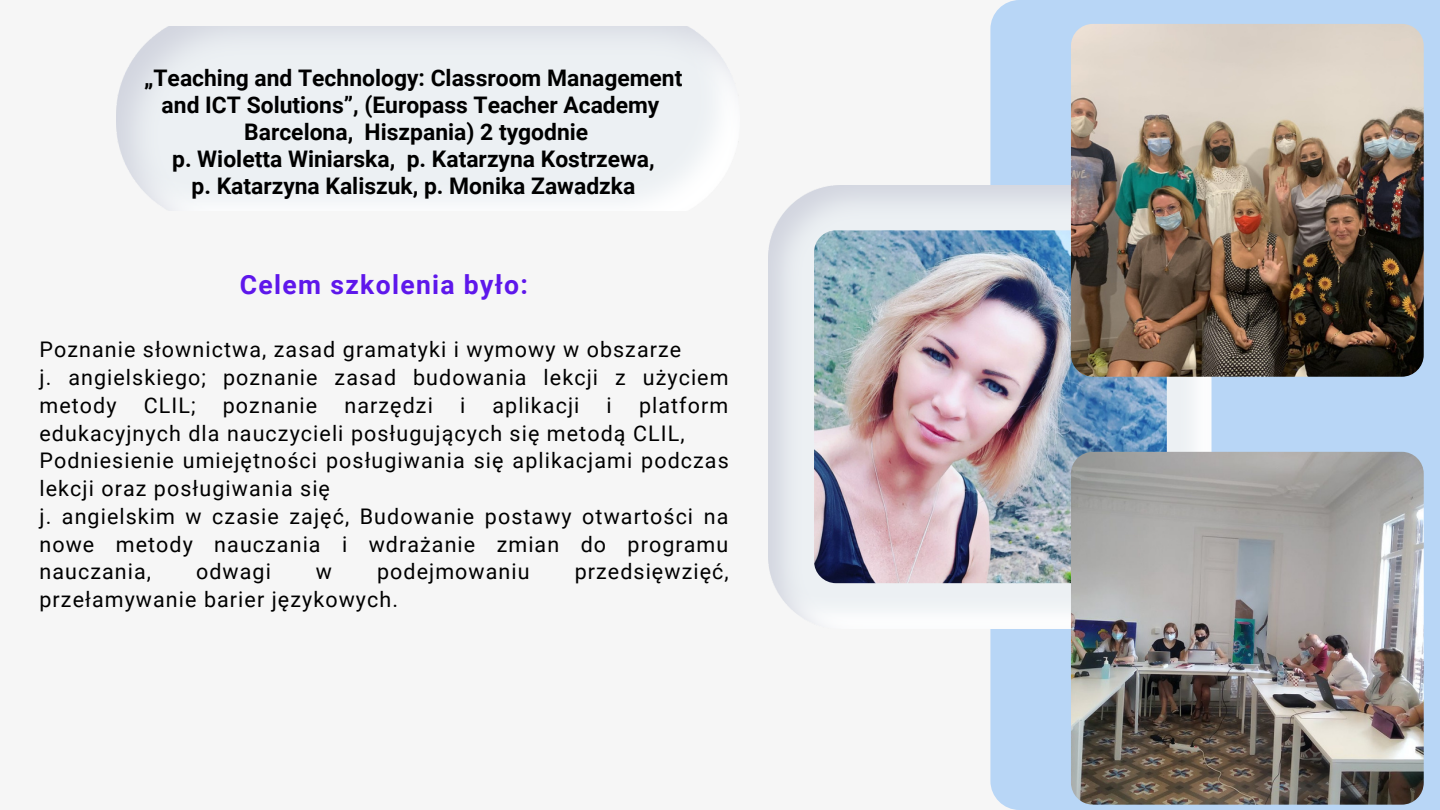
<style>
.page{position:relative;width:1440px;height:810px;background:#f6f6f6}
.page>*{position:absolute;margin:0;border:0;box-sizing:border-box;transform-origin:0 0}
.t1{font:700 26.5px "Roboto";letter-spacing:.05em;color:#5e17eb}
.t2{font:700 22.9px/27.2px "Roboto";color:#000;text-align:center}
.t3{font:21.5px/27.8px "Roboto";letter-spacing:.05em;color:#000}
</style>
<div class="page">
<div style="left:990px;top:0;width:450px;height:810px;background:#b8d6f6"></div>
<img style="left:769px;top:185px;width:443px;height:444px">
<img style="left:814px;top:230px;width:353px;height:353px;border-radius:22px">
<img style="left:1071px;top:452px;width:353px;height:353px;border-radius:22px">
<img style="left:1071px;top:24px;width:353px;height:353px;border-radius:22px">
<p class="t2" style="left:144px;top:64px;width:540px">„Teaching and Technology: Classroom Management and ICT Solutions”, (Europass Teacher Academy Barcelona, Hiszpania) 2 tygodnie<br>p. Wioletta Winiarska, p. Katarzyna Kostrzewa,<br>p. Katarzyna Kaliszuk, p. Monika Zawadzka</p>
<p class="t1" style="left:240px;top:270px;width:290px">Celem szkolenia było:</p>
<p class="t3" style="left:39px;top:336px;width:691px">Poznanie słownictwa, zasad gramatyki i wymowy w obszarze<br>j. angielskiego; poznanie zasad budowania lekcji z użyciem metody</p>
<p class="t3" style="left:39px;top:392px;width:691px;text-indent:600px">platform edukacyjnych dla nauczycieli posługujących się metodą CLIL, Podniesienie umiejętności posługiwania się aplikacjami podczas lekcji oraz posługiwania się<br>j. angielskim w czasie zajęć, Budowanie postawy otwartości na nowe metody nauczania i wdrażanie zmian do programu nauczania,</p>
<p class="t3" style="left:144px;top:392px;width:53px">CLIL;</p>
<p class="t3" style="left:223px;top:392px;width:96px">poznanie</p>
<p class="t3" style="left:345px;top:392px;width:90px">narzędzi</p>
<p class="t3" style="left:460px;top:392px;width:7px">i</p>
<p class="t3" style="left:492px;top:392px;width:88px">aplikacji</p>
<p class="t3" style="left:607px;top:392px;width:7px">i</p>
<p class="t3" style="left:196px;top:558px;width:76px">odwagi</p>
<p class="t3" style="left:316px;top:558px;width:18px">w</p>
<p class="t3" style="left:377px;top:558px;width:154px">podejmowaniu</p>
<p class="t3" style="left:575px;top:558px;width:156px">przedsięwzięć,</p>
<p class="t3" style="left:39px;top:586px;width:360px">przełamywanie barier językowych.</p>
</div>
